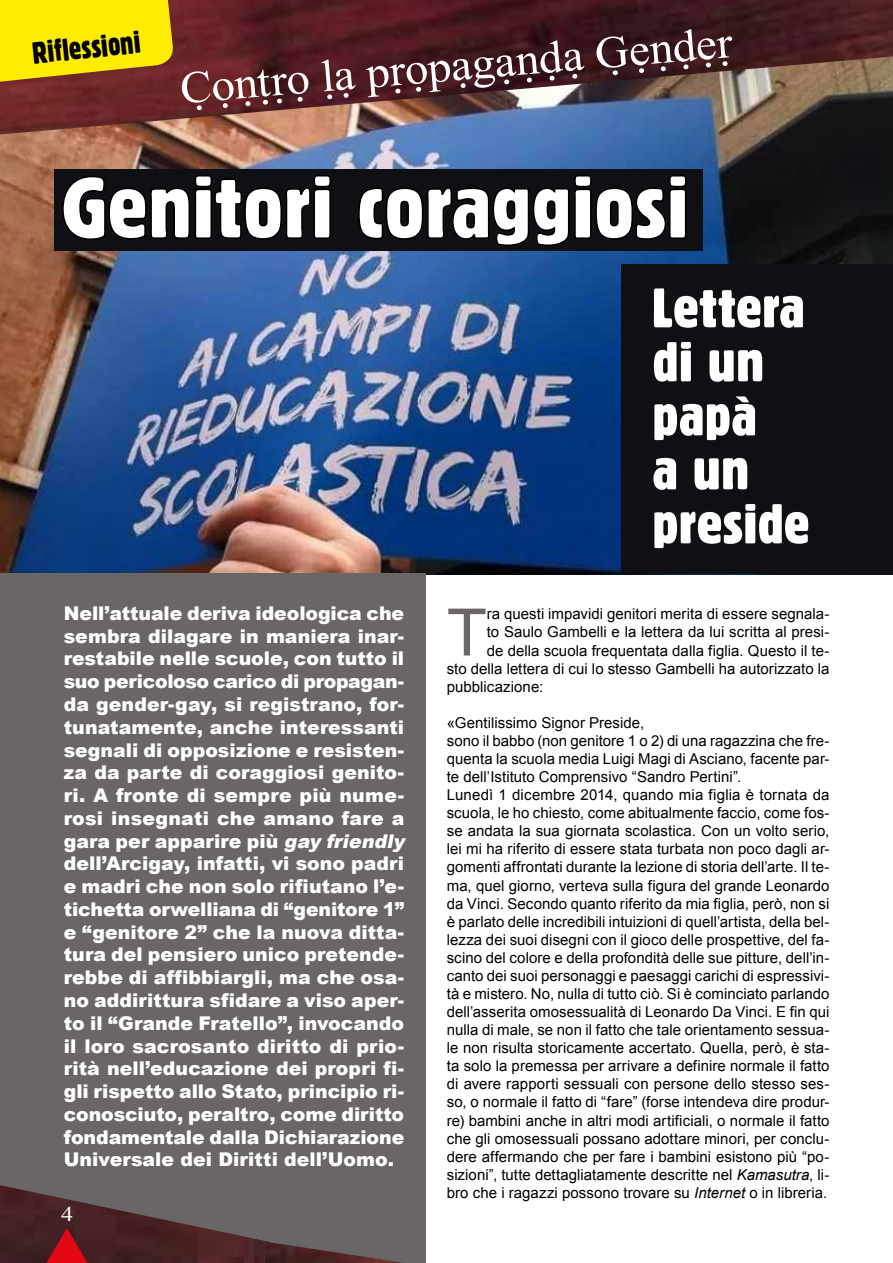
<style>
.page{position:relative;width:893px;height:1263px;background:#fff}
.page>*{position:absolute;margin:0;border:0;box-sizing:border-box;transform-origin:0 0}
.t1{font:85.5px "Gothic 821 Condensed BT";letter-spacing:-.01em;color:#fff;scale:1.18 1}
.t2{font:65.55px "Arial";color:#6a6665}
.t3{font:54px/54px "Gothic 821 Condensed BT";letter-spacing:-.005em;color:#fff;scale:1.18 1}
.t4{font:45px "Gedea";color:#fff;scale:1.05 1}
.t5{font:30px "Gothic 821 Condensed BT";color:#000}
.t6{font:20.7px "Times New Roman";color:#fff;scale:1.16 1}
.t7{font:900 18.9px/22.8px "Arial";color:#fff}
.t8{font:15px/18.1px "Arial";letter-spacing:.005em;color:#000}
.s1{font-style:italic}
</style>
<div class="page">
<img style="left:0;top:135px;width:892px;height:439px">
<img style="left:892px;top:135px;width:1px;height:129px">
<div style="left:0;top:574px;width:426px;height:689px;background:#6a6665"></div>
<img style="left:0;top:0;width:893px;height:135px">
<svg style="left:0;top:0;width:175px;height:85px"></svg>
<img style="left:0;top:1185px;width:265px;height:78px">
<svg style="left:46px;top:1228px;width:42px;height:35px"></svg>
<img style="left:265px;top:1241px;width:139px;height:22px">
<div style="left:621px;top:264px;width:272px;height:310px;background:#0f1014"></div>
<div style="left:54px;top:169px;width:648px;height:81px;background:#0f1014"></div>
<svg style="left:62px;top:175px;width:269px;height:65px"></svg>
<svg style="left:358px;top:175px;width:328px;height:71px"></svg>
<h3 class="t5" style="left:30px;top:35px;width:110px;rotate:-6deg">Riflessioni</h3>
<h3 class="t4" style="left:178px;top:65px;width:529px;rotate:-5deg">Contro la propaganda Gender</h3>
<h1 class="t1" style="left:61px;top:156px;width:534px">Genitori coraggiosi</h1>
<h3 class="t3" style="left:652px;top:281px;width:135px">Lettera di un papà<br>a un preside</h3>
<p class="t7" style="left:64px;top:601px;width:347px">Nell’attuale deriva ideologica che sembra dilagare in maniera inar&shy;restabile nelle scuole, con tutto il suo pericoloso carico di propagan&shy;da gender-gay, si registrano, for&shy;tunatamente, anche interessanti segnali di opposizione e resisten&shy;za da parte di coraggiosi genito&shy;ri. A fronte di sempre più nume&shy;rosi insegnati che amano fare a gara per apparire più <span class="s1">gay friendly </span>dell’Arcigay, infatti, vi sono padri e madri che non solo rifiutano l’e&shy;tichetta orwelliana di “genitore 1” e “genitore 2” che la nuova ditta&shy;tura del pensiero unico pretende&shy;rebbe di affibbiargli, ma che osa&shy;no addirittura sfidare a viso aper&shy;to il “Grande Fratello”, invocando il loro sacrosanto diritto di prio&shy;rità nell’educazione dei propri fi&shy;gli rispetto allo Stato, principio ri&shy;conosciuto, peraltro, come diritto fondamentale dalla Dichiarazione Universale dei Diritti dell’Uomo.</p>
<h2 class="t2" style="left:447px;top:589px;width:42px">T</h2>
<p class="t8" style="left:487px;top:605px;width:344px">ra questi impavidi genitori merita di essere segnala-</p>
<p class="t8" style="left:487px;top:623px;width:344px">to Saulo Gambelli e la lettera da lui scritta al presi-</p>
<p class="t8" style="left:487px;top:641px;width:344px">de della scuola frequentata dalla figlia. Questo il te-</p>
<p class="t8" style="left:447px;top:659px;width:384px">sto della lettera di cui lo stesso Gambelli ha autorizzato la</p>
<p class="t8" style="left:447px;top:677px;width:98px">pubblicazione:</p>
<p class="t8" style="left:447px;top:714px;width:384px">«Gentilissimo Signor Preside,<br>sono il babbo (non genitore 1 o 2) di una ragazzina che fre&shy;quenta la scuola media Luigi Magi di Asciano, facente par&shy;te dell’Istituto Comprensivo “Sandro Pertini”.<br>Lunedì 1 dicembre 2014, quando mia figlia è tornata da scuola, le ho chiesto, come abitualmente faccio, come fos&shy;se andata la sua giornata scolastica. Con un volto serio, lei mi ha riferito di essere stata turbata non poco dagli ar&shy;gomenti affrontati durante la lezione di storia dell’arte. Il te&shy;ma, quel giorno, verteva sulla figura del grande Leonardo da Vinci. Secondo quanto riferito da mia figlia, però, non si è parlato delle incredibili intuizioni di quell’artista, della bel&shy;lezza dei suoi disegni con il gioco delle prospettive, del fa&shy;scino del colore e della profondità delle sue pitture, dell’in&shy;canto dei suoi personaggi e paesaggi carichi di espressivi&shy;tà e mistero. No, nulla di tutto ciò. Si è cominciato parlando dell’asserita omosessualità di Leonardo Da Vinci. E fin qui nulla di male, se non il fatto che tale orientamento sessua&shy;le non risulta storicamente accertato. Quella, però, è sta&shy;ta solo la premessa per arrivare a definire normale il fatto di avere rapporti sessuali con persone dello stesso ses&shy;so, o normale il fatto di “fare” (forse intendeva dire produr&shy;re) bambini anche in altri modi artificiali, o normale il fatto che gli omosessuali possano adottare minori, per conclu&shy;dere affermando che per fare i bambini esistono più “po&shy;sizioni”, tutte dettagliatamente descritte nel <span class="s1">Kamasutra</span>, li&shy;bro che i ragazzi possono trovare su <span class="s1">Internet</span> o in libreria.</p>
<h3 class="t6" style="left:61px;top:1200px;width:12px">4</h3>
</div>
